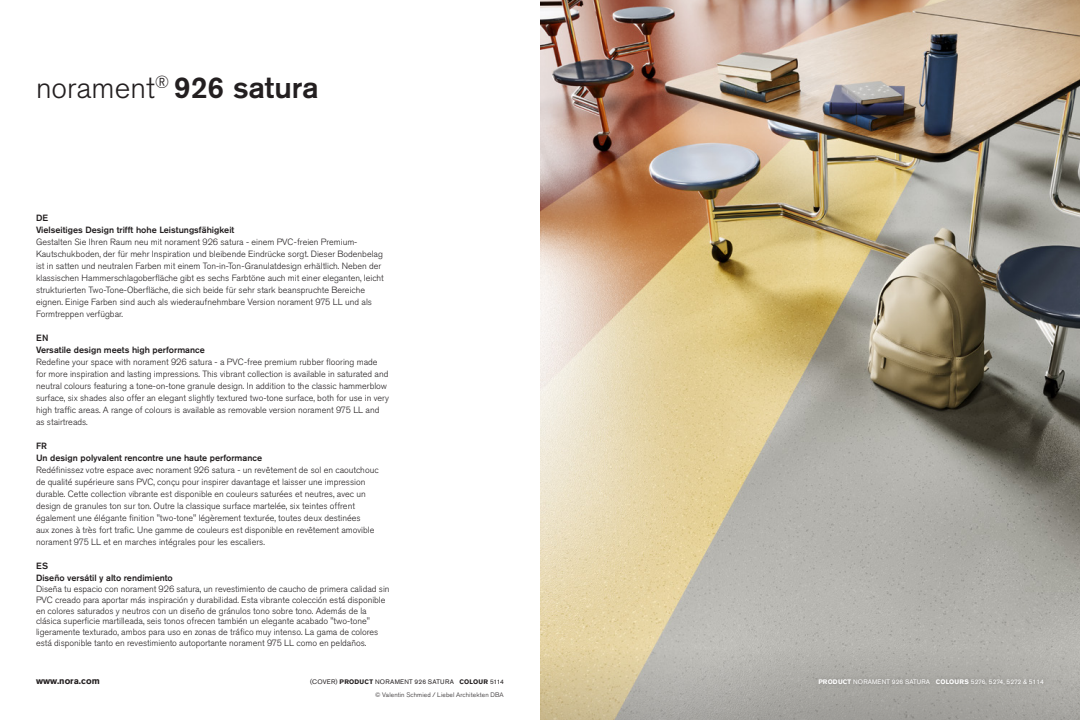
<style>
.page{position:relative;width:1080px;height:720px;background:#fff}
.page>*{position:absolute;margin:0;border:0;box-sizing:border-box;transform-origin:0 0}
.t1{font:500 30px "Akzidenz Grotesk Pro";color:#231f20}
.t2{font:300 9px/12px "Akzidenz Grotesk Pro";color:#231f20}
.t3{font:500 9px/12px "Akzidenz Grotesk Pro";color:#231f20}
.t4{font:700 9px "Akzidenz Grotesk Pro";color:#231f20}
.t5{font:6.5px "Akzidenz Grotesk Pro";color:#fff}
.t6{font:6.5px "Akzidenz Grotesk Pro";letter-spacing:.04em;color:#231f20}
.t7{font:300 6.5px "Akzidenz Grotesk Pro";letter-spacing:.02em;color:#231f20}
.s1{font-weight:300}
.s2{font-weight:700}
</style>
<div class="page">
<img style="left:540px;top:0;width:540px;height:637px">
<svg style="left:540px;top:637px;width:540px;height:83px;background:#b6b2a5"></svg>
<div style="left:814px;top:675px;width:234px;height:14px;background:#a5a39f"></div>
<h1 class="t1" style="left:36px;top:68px;width:284px"><span class="s1">norament</span><sup>®</sup> 926 satura</h1>
<p class="t3" style="left:36px;top:212px;width:200px">DE<br>Vielseitiges Design trifft hohe Leistungsfähigkeit</p>
<p class="t2" style="left:36px;top:236px;width:349px">Gestalten Sie Ihren Raum neu mit norament 926 satura - einem PVC-freien Premium-Kautschukboden, der für mehr Inspiration und bleibende Eindrücke sorgt. Dieser Bodenbelag ist in satten und neutralen Farben mit einem Ton-in-Ton-Granulatdesign erhältlich. Neben der klassischen Hammerschlagoberfläche gibt es sechs Farbtöne auch mit einer eleganten, leicht strukturierten Two-Tone-Oberfläche, die sich beide für sehr stark beanspruchte Bereiche eignen. Einige Farben sind auch als wiederaufnehmbare Version norament 975 LL und als Formtreppen verfügbar.</p>
<p class="t3" style="left:36px;top:332px;width:170px">EN<br>Versatile design meets high performance</p>
<p class="t2" style="left:36px;top:356px;width:354px">Redefine your space with norament 926 satura - a PVC-free premium rubber flooring made for more inspiration and lasting impressions. This vibrant collection is available in saturated and neutral colours featuring a tone-on-tone granule design. In addition to the classic hammerblow surface, six shades also offer an elegant slightly textured two-tone surface, both for use in very high traffic areas. A range of colours is available as removable version norament 975 LL and as stairtreads.</p>
<p class="t3" style="left:36px;top:440px;width:228px">FR<br>Un design polyvalent rencontre une haute performance</p>
<p class="t2" style="left:36px;top:464px;width:344px">Redéfinissez votre espace avec norament 926 satura - un revêtement de sol en caoutchouc de qualité supérieure sans PVC, conçu pour inspirer davantage et laisser une impression durable. Cette collection vibrante est disponible en couleurs saturées et neutres, avec un design de granules ton sur ton. Outre la classique surface martelée, six teintes offrent également une élégante finition "two-tone" légèrement texturée, toutes deux destinées<br>aux zones à très fort trafic. Une gamme de couleurs est disponible en revêtement amovible norament 975 LL et en marches intégrales pour les escaliers.</p>
<p class="t3" style="left:36px;top:560px;width:138px">ES<br>Diseño versátil y alto rendimiento</p>
<p class="t2" style="left:36px;top:583px;width:355px;line-height:10.8px">Diseña tu espacio con norament 926 satura, un revestimiento de caucho de primera calidad sin PVC creado para aportar más inspiración y durabilidad. Esta vibrante colección está disponible en colores saturados y neutros con un diseño de gránulos tono sobre tono. Además de la clásica superficie martilleada, seis tonos ofrecen también un elegante acabado "two-tone" ligeramente texturado, ambos para uso en zonas de tráfico muy intenso. La gama de colores está disponible tanto en revestimiento autoportante norament 975 LL como en peldaños.</p>
<p class="t4" style="left:36px;top:675px;width:65px">www.nora.com</p>
<p class="t6" style="left:310px;top:678px;width:195px">(COVER) <span class="s2">PRODUCT</span> NORAMENT 926 SATURA <span class="s2">COLOUR</span> 5114</p>
<p class="t5" style="left:818px;top:678px;width:227px"><span class="s2">PRODUCT</span> NORAMENT 926 SATURA <span class="s2">COLOURS</span> 5276, 5274, 5272 &amp; 5114</p>
<p class="t7" style="left:375px;top:691px;width:130px">© Valentin Schmied / Liebel Architekten DBA</p>
</div>
